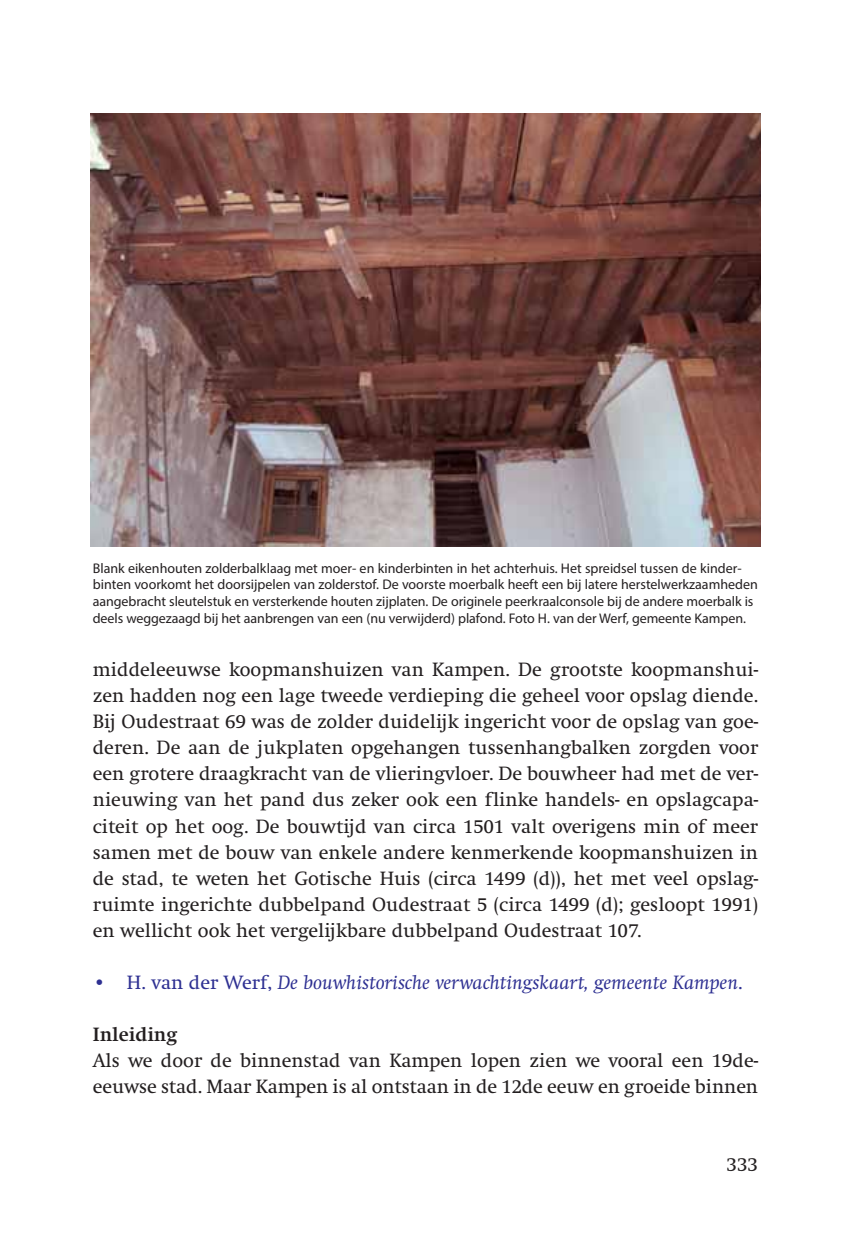
<style>
.page{position:relative;width:851px;height:1248px;background:#fff}
.page>*{position:absolute;margin:0;border:0;box-sizing:border-box;transform-origin:0 0}
.t1{font:20px/26px "Swift";color:#231f20;text-align:justify}
.t2{font:italic 20px "Swift";color:#2e3092}
.t3{font:700 20px "Swift";color:#231f20}
.t4{font:14px/16.8px "Myriad Pro";letter-spacing:-.005em;color:#231f20}
.s1{font-style:normal}
</style>
<div class="page">
<img style="left:91px;top:113px;width:669px;height:433px">
<p class="t4" style="left:93px;top:560px;width:666px">Blank eikenhouten zolderbalklaag met moer- en kinderbinten in het achterhuis. Het spreidsel tussen de kinder&shy;binten voorkomt het doorsijpelen van zolderstof. De voor ste moerbalk heeft een bij latere herstelwerkzaamheden aangebracht sleutelstuk en versterkende houten zijplaten. De originele peerkraalconsole bij de andere moerbalk is deels wegge zaagd bij het aanbrengen van een (nu verwijderd) plafond. Foto H. van der Werf, gemeente Kampen.</p>
<p class="t1" style="left:93px;top:658px;width:667px">middeleeuwse koopmanshuizen van Kampen. De grootste koopmanshui&shy;zen hadden nog een lage tweede verdieping die geheel voor opslag diende.<br>Bij Oudestraat 69 was de zolder duidelijk ingericht voor de opslag van goe&shy;deren. De aan de jukplaten opgehangen tussenhangbalken zorgden voor een grotere draagkracht van de vlieringvloer. De bouwheer had met de ver&shy;nieuwing van het pand dus zeker ook een flinke handels- en opslagcapa&shy;citeit op het oog. De bouwtijd van circa 1501 valt overigens min of meer samen met de bouw van enkele andere kenmerkende koopmanshuizen in de stad, te weten het Gotische Huis (circa 1499 (d)), het met veel opslag&shy;ruimte ingerichte dub belpand Oudestraat 5 (circa 1499 (d); gesloopt 1991) en wellicht ook het vergelijkbare dubbelpand Oudestraat 107.</p>
<p class="t2" style="left:93px;top:973px;width:651px"><span class="s1">• H. van der Werf,</span> De bouwhistorische verwachtingskaart, gemeente Kampen<span class="s1">.</span></p>
<p class="t3" style="left:93px;top:1025px;width:86px">Inleiding</p>
<p class="t1" style="left:93px;top:1048px;width:666px">Als we door de binnenstad van Kampen lopen zien we vooral een 19de&shy;eeuwse stad. Maar Kampen is al ontstaan in de 12de eeuw en groeide binnen</p>
<p class="t1" style="left:726px;top:1152px;width:33px">333</p>
</div>
